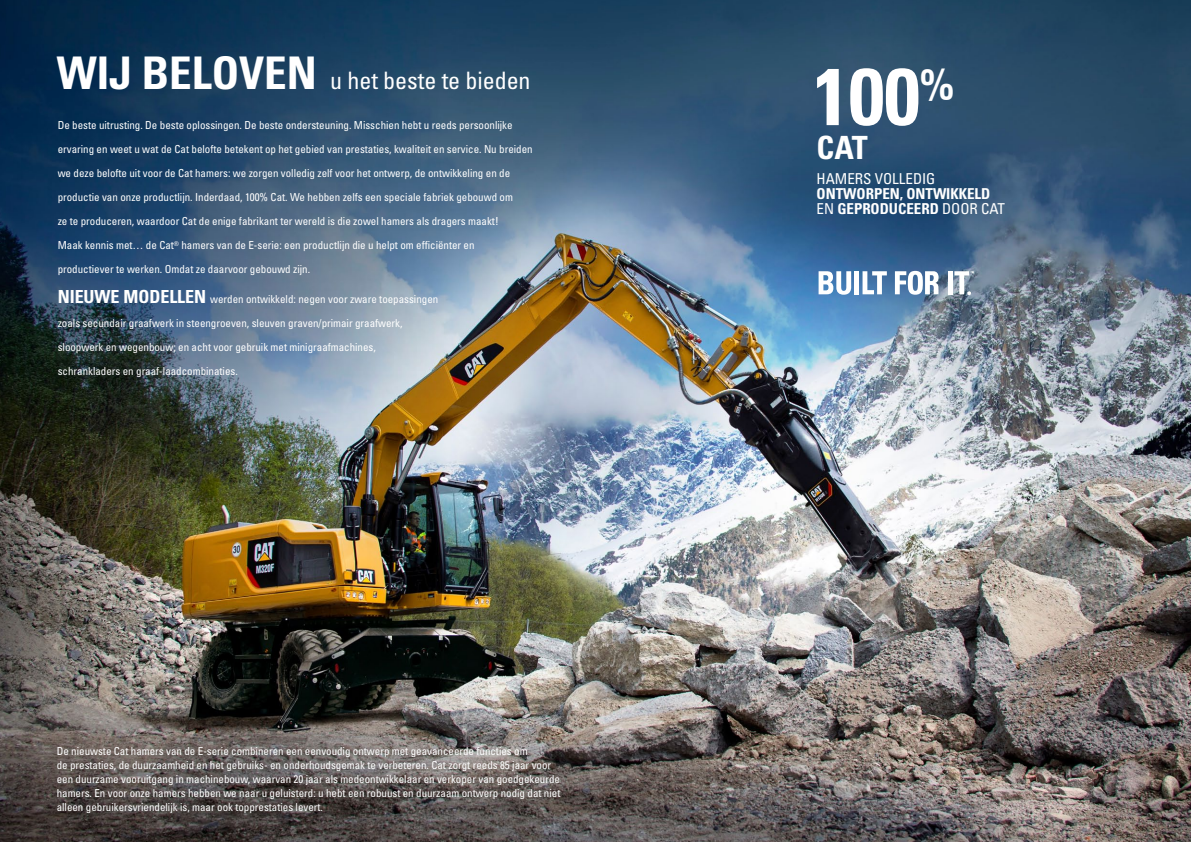
<style>
.page{position:relative;width:1191px;height:842px;background:#fff}
.page>*{position:absolute;margin:0;border:0;box-sizing:border-box;transform-origin:0 0}
.t1{font:700 condensed 80.5px "Univers LT Std";color:#fff}
.t2{font:700 condensed 32px "Univers LT Std";color:#fff}
.t3{font:condensed 24px "Univers LT Std";color:#fff}
.t4{font:700 condensed 15px/15px "Univers LT Std";color:#fff}
.t5{font:condensed 15px "Univers LT Std";color:#fff}
.t6{font:condensed 11px/24px "Univers LT Std";color:#fff}
.s1{font-weight:700;font-size:45px}
.s2{font-weight:700;font-size:18px}
.s3{font-weight:400}
</style>
<div class="page">
<img style="left:0;top:0;width:1191px;height:842px">
<svg style="left:818px;top:271px;width:33px;height:24px"></svg>
<div style="left:854px;top:271px;width:5px;height:23px;background:#fff"></div>
<svg style="left:862px;top:271px;width:25px;height:23px"></svg>
<svg style="left:895px;top:271px;width:43px;height:24px"></svg>
<hr style="left:948px;top:271px;width:4px;height:23px;background:#fff">
<svg style="left:954px;top:271px;width:20px;height:24px"></svg>
<h3 class="t3" style="left:57px;top:66px;width:475px"><span class="s1">WIJ BELOVEN</span> u het beste te bieden</h3>
<p class="t6" style="left:58px;top:113px;width:476px">De beste uitrusting. De beste oplossingen. De beste ondersteuning. Misschien hebt u reeds persoonlijke ervaring en weet u wat de Cat belofte betekent op het gebied van prestaties, kwaliteit en service. Nu breiden we deze belofte uit voor de Cat hamers: we zorgen volledig zelf voor het ontwerp, de ontwikkeling en de productie van onze productlijn. Inderdaad, 100% Cat. We hebben zelfs een speciale fabriek gebouwd om<br>ze te produceren, waardoor Cat de enige fabrikant ter wereld is die zowel hamers als dragers maakt!<br>Maak kennis met… de Cat<sup>®</sup> hamers van de E-serie: een productlijn die u helpt om efficiënter en productiever te werken. Omdat ze daarvoor gebouwd zijn.</p>
<p class="t6" style="left:58px;top:287px;width:382px"><span class="s2">NIEUWE MODELLEN</span> werden ontwikkeld: negen voor zware toepassingen zoals secundair graafwerk in steengroeven, sleuven graven/primair graafwerk, sloopwerk en wegenbouw; en acht voor gebruik met minigraafmachines, schrankladers en graaf-laadcombinaties.</p>
<p class="t6" style="left:57px;top:744px;width:505px;line-height:14px">De nieuwste Cat hamers van de E-serie combineren een eenvoudig ontwerp met geavanceerde functies om<br>de prestaties, de duurzaamheid en het gebruiks- en onderhoudsgemak te verbeteren. Cat zorgt reeds 85 jaar voor een duurzame vooruitgang in machinebouw, waarvan 20 jaar als medeontwikkelaar en verkoper van goedgekeurde hamers. En voor onze hamers hebben we naar u geluisterd: u hebt een robuust en duurzaam ontwerp nodig dat niet alleen gebruikersvriendelijk is, maar ook topprestaties levert.</p>
<h1 class="t1" style="left:813px;top:47px;width:143px">100<sup>%</sup></h1>
<h2 class="t2" style="left:816px;top:128px;width:53px">CAT</h2>
<h3 class="t5" style="left:816px;top:169px;width:120px">HAMERS VOLLEDIG</h3>
<h3 class="t4" style="left:816px;top:186px;width:190px">ONTWORPEN, ONTWIKKELD<br><span class="s3">EN</span> GEPRODUCEERD <span class="s3">DOOR CAT</span></h3>
</div>
